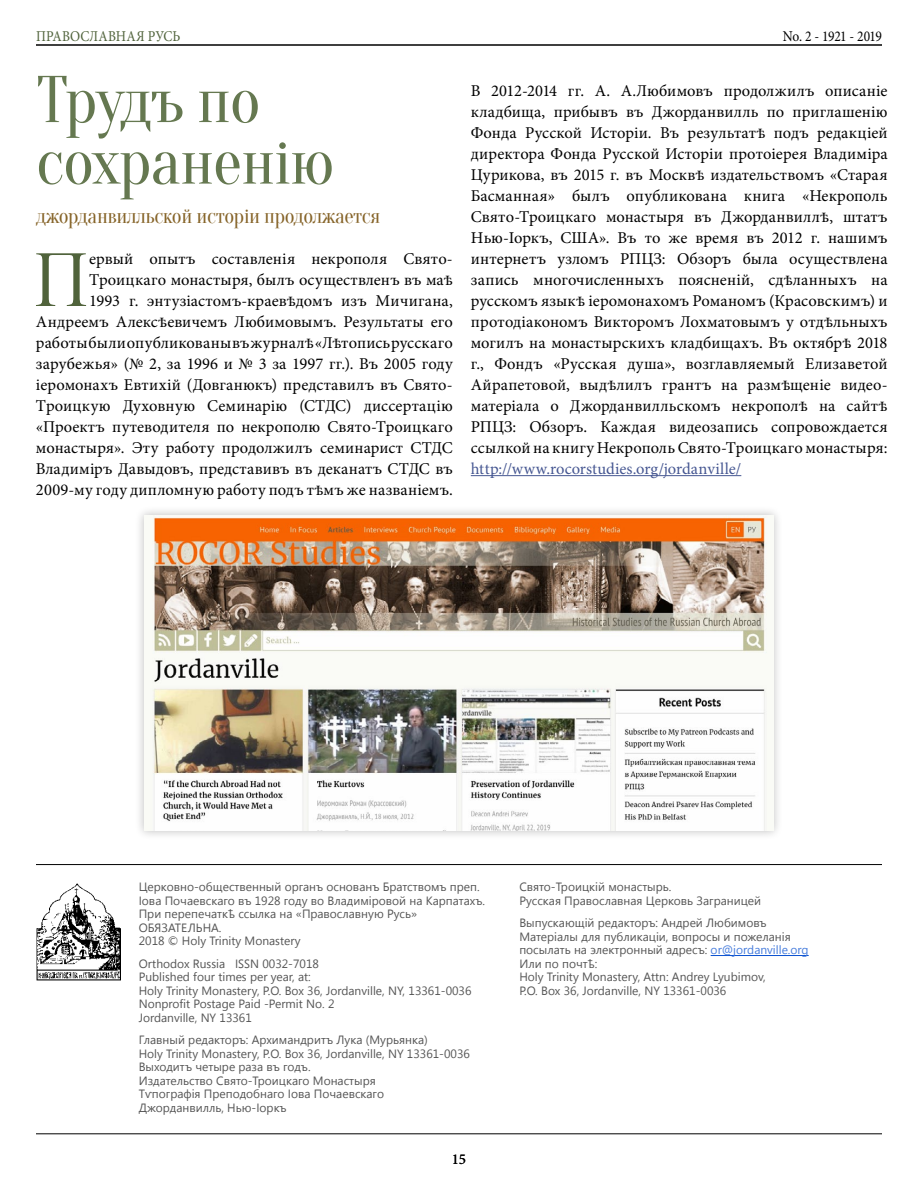
<style>
.page{position:relative;width:918px;height:1188px;background:#fff}
.page>*{position:absolute;margin:0;border:0;box-sizing:border-box;transform-origin:0 0}
.t1{font:81.3px "Minion Pro Disp";color:#50633b}
.t2{font:66px/61.5px "Oranienbaum";letter-spacing:-.02em;color:#657850}
.t3{font:21px "Oranienbaum";letter-spacing:-.02em;color:#866429}
.t4{font:16.5px/21px "Minion Pro";letter-spacing:.01em;color:#000;text-align:right}
.t5{font:16.5px "Minion Pro";letter-spacing:.005em;color:#465792}
.t6{font:15px "Minion Pro";letter-spacing:.01em;color:#50633b;scale:.9 1}
.t7{font:15px "Minion Pro";letter-spacing:-.03em;color:#000;scale:.9 1}
.t8{font:15px "Minion Pro";letter-spacing:-.03em;color:#000}
.t9{font:12px/13.5px "Segoe UI";color:#555}
.s1{color:#467cdc}
</style>
<div class="page">
<hr style="left:471px;top:475px;width:270px;height:1px;background:#465792">
<hr style="left:36px;top:45px;width:846px;height:1px;background:#000">
<img style="left:36px;top:884px;width:85px;height:97px">
<hr style="left:36px;top:864px;width:846px;height:1px;background:#000">
<hr style="left:36px;top:1134px;width:846px;height:1px;background:#000">
<hr style="left:711px;top:955px;width:98px;height:1px;background:#0950d0">
<div style="left:134px;top:506px;width:650px;height:335px;background:#000;opacity:.25"></div>
<img style="left:144px;top:515px;width:630px;height:316px">
<p class="t6" style="left:36px;top:26px;width:162px">ПРАВОСЛАВНАЯ РУСЬ</p>
<p class="t7" style="left:783px;top:26px;width:112px">No. 2 - 1921 - 2019</p>
<h2 class="t2" style="left:36px;top:70px;width:300px">Трудъ по сохраненію</h2>
<p class="t3" style="left:36px;top:204px;width:346px">джорданвилльской исторіи продолжается</p>
<h1 class="t1" style="left:33px;top:231px;width:58px">П</h1>
<p class="t4" style="left:36px;top:248px;width:418px">ервый опытъ составленія некрополя Свято-Троицкаго монастыря, былъ осуществленъ въ маѣ<br>1993 г. энтузіастомъ-краевѣдомъ изъ Мичигана, Андреемъ Алексѣевичемъ Любимовымъ. Результаты его работы были опубликованы въ журналѣ «Лѣтопись русскаго зарубежья» (№ 2, за 1996 и № 3 за 1997 гг.). Въ 2005 году іеромонахъ Евтихій (Довганюкъ) представилъ въ Свято-Троицкую Духовную Семинарію (СТДС) диссертацію «Проектъ путеводителя по некрополю Свято-Троицкаго монастыря». Эту работу продолжилъ семинарист СТДС Владиміръ Давыдовъ, представивъ въ деканатъ СТДС въ 2009-му году дипломную работу подъ тѣмъ же названіемъ.</p>
<p class="t4" style="left:471px;top:80px;width:418px;text-align:justify">В 2012-2014 гг. А. А.Любимовъ продолжилъ описаніе кладбища, прибывъ въ Джорданвилль по приглашенію Фонда Русской Исторіи. Въ результатѣ подъ редакціей директора Фонда Русской Исторіи протоіерея Владиміра Цурикова, въ 2015 г. въ Москвѣ издательствомъ «Старая Басманная» былъ опубликована книга «Некрополь Свято-Троицкаго монастыря въ Джорданвиллѣ, штатъ Нью-Iоркъ, США». Въ то же время въ 2012 г. нашимъ интернетъ узломъ РПЦЗ: Обзоръ была осуществлена запись многочисленныхъ поясненій, сдѣланныхъ на русскомъ языкѣ іеромонахомъ Романомъ (Красовскимъ) и протодіакономъ Викторомъ Лохматовымъ у отдѣльныхъ могилъ на монастырскихъ кладбищахъ. Въ октябрѣ 2018 г., Фондъ «Русская душа», возглавляемый Елизаветой Айрапетовой, выдѣлилъ грантъ на размѣщеніе видео&shy;матеріала о Джорданвилльскомъ некрополѣ на сайтѣ РПЦЗ: Обзоръ. Каждая видеозапись сопровождается ссылкой на книгу Некрополь Свято-Троицкаго монастыря:</p>
<p class="t5" style="left:471px;top:458px;width:272px">http://www.rocorstudies.org/jordanville/</p>
<p class="t9" style="left:139px;top:880px;width:348px">Церковно-общественный органъ основанъ Братствомъ преп.<br>Іова Почаевскаго въ 1928 году во Владиміровой на Карпатахъ.<br>При перепечаткѣ ссылка на «Православную Русь» ОБЯЗАТЕЛЬНА.<br>2018 © Holy Trinity Monastery</p>
<p class="t9" style="left:139px;top:957px;width:334px">Orthodox Russia ISSN 0032-7018<br>Published four times per year, at:<br>Holy Trinity Monastery, P.O. Box 36, Jordanville, NY, 13361-0036<br>Nonprofit Postage Paid -Permit No. 2<br>Jordanville, NY 13361</p>
<p class="t9" style="left:139px;top:1033px;width:333px">Главный редакторъ: Архимандритъ Лука (Мурьянка)<br>Holy Trinity Monastery, P.O. Box 36, Jordanville, NY 13361-0036<br>Выходитъ четыре раза въ годъ.<br>Издательство Свято-Троицкаго Монастыря<br>Тѵпографiя Преподобнаго Iова Почаевскаго Джорданвилль, Нью-Iоркъ</p>
<p class="t8" style="left:452px;top:1149px;width:16px">15</p>
<p class="t9" style="left:519px;top:880px;width:243px">Cвято-Троицкiй монастырь.<br>Русская Православная Церковь Заграницей</p>
<p class="t9" style="left:519px;top:916px;width:291px">Выпускающiй редакторъ: Андрей Любимовъ Матерiалы для публикацiи, вопросы и пожеланiя посылать на электронный адресъ: <span class="s1">or@jordanville.org </span>Или по почтѣ:<br>Holy Trinity Monastery, Attn: Andrey Lyubimov,<br>P.O. Box 36, Jordanville, NY 13361-0036</p>
</div>
